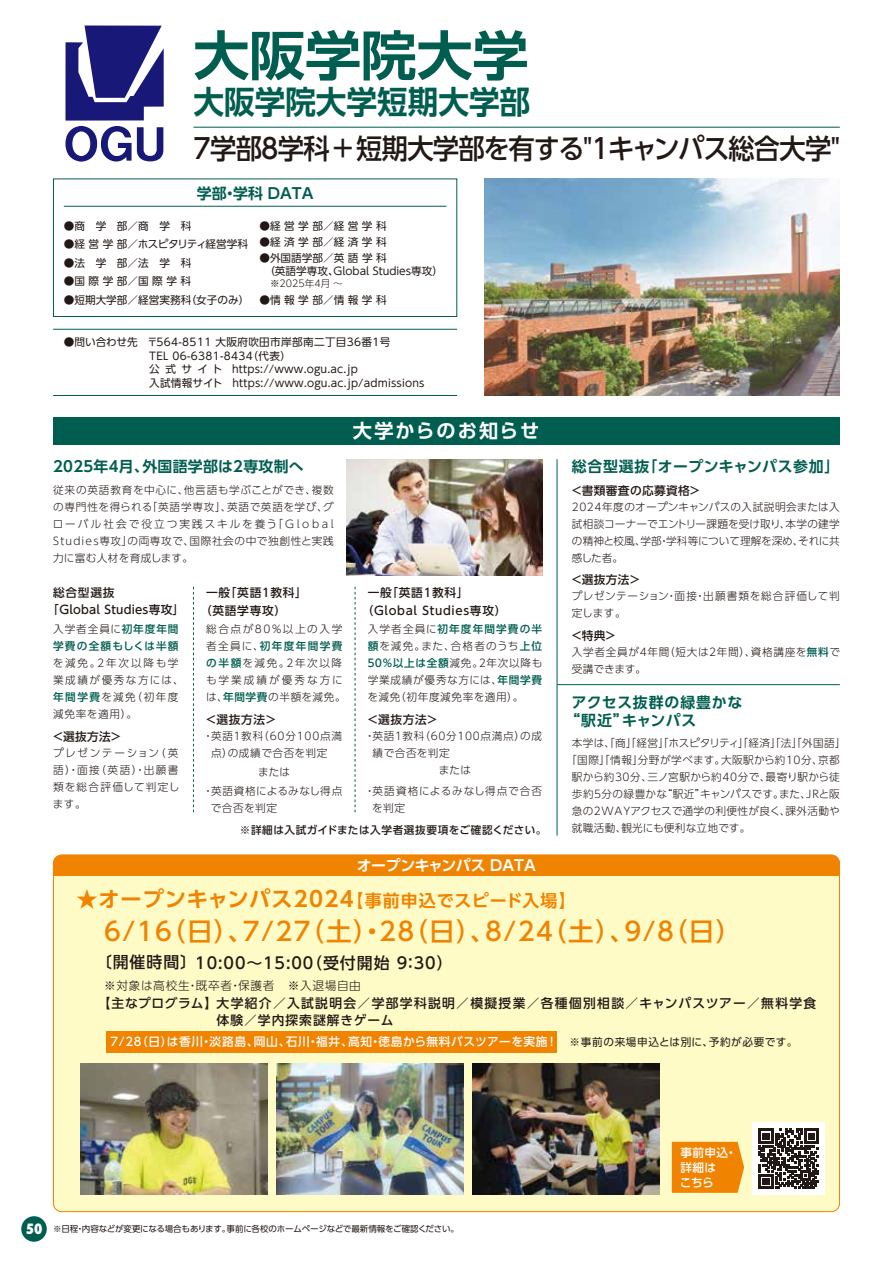
<style>
.page{position:relative;width:893px;height:1263px;background:#fff}
.page>*{position:absolute;margin:0;border:0;box-sizing:border-box;transform-origin:0 0}
.t1{font:700 53.1px "UD Shin Go Pro De";color:#005e50;scale:1.05 1}
.t2{font:700 31.95px "UD Shin Go Pro De";color:#005e50;scale:.96 1}
.t3{font:500 27.6px "UD Shin Go Pro";letter-spacing:-.025em;color:#221815;scale:.95 1}
.t4{font:500 25.5px "UD Shin Go Pro";letter-spacing:.06em;color:#f08300}
.t5{font:700 21.3px "UD Shin Go Pro De";letter-spacing:.04em;color:#f08300}
.t6{font:700 19.2px "UD Shin Go Pro De";letter-spacing:.1em;color:#fff}
.t7{font:500 15.9px "UD Shin Go Pro";letter-spacing:.06em;color:#221815}
.t8{font:700 14.85px "UD Shin Go Pro De";letter-spacing:.02em;color:#005e50}
.t9{font:700 14.85px/18px "UD Shin Go Pro De";letter-spacing:.05em;color:#005e50}
.t10{font:700 14.85px "UD Shin Go Pro De";letter-spacing:-.025em;color:#fff}
.t11{font:500 12.75px/17px "UD Shin Go Pro";letter-spacing:.1em;color:#221815}
.t12{font:500 11.7px/18px "UD Shin Go Pro";letter-spacing:.06em;color:#221815}
.t13{font:500 11.7px "UD Shin Go Pro";letter-spacing:.05em;color:#fff}
.t14{font:500 11.7px/17px "UD Shin Go Pro";letter-spacing:.02em;color:#221815}
.t15{font:300 11.7px "UD Shin Go Pro";letter-spacing:.06em;color:#221815}
.t16{font:500 11.7px "UD Shin Go Pro";letter-spacing:.03em;color:#221815}
.t17{font:500 11.7px/15.1px "UD Shin Go Pro";letter-spacing:.03em;color:#fff}
.t18{font:300 10.65px/17px "UD Shin Go Pro";letter-spacing:.05em;color:#221815;text-align:justify}
.t19{font:10.65px/13.8px "UD Shin Go Pro";letter-spacing:.02em;color:#221815}
.t20{font:300 10.65px/17px "UD Shin Go Pro";letter-spacing:.145em;color:#221815}
.t21{font:10.65px/12.9px "UD Shin Go Pro";color:#221815}
.t22{font:300 10.65px "UD Shin Go Pro";letter-spacing:.02em;color:#221815}
.t23{font:300 10.65px/17px "UD Shin Go Pro";letter-spacing:.14em;color:#221815}
.t24{font:10.65px "UD Shin Go Pro";letter-spacing:.33em;color:#221815}
.t25{font:300 10.65px "UD Shin Go Pro";letter-spacing:.01em;color:#221815}
.t26{font:500 10.65px "UD Shin Go Pro";letter-spacing:.05em;color:#221815}
.t27{font:500 10.65px/17px "UD Shin Go Pro";letter-spacing:.11em;color:#005e50}
.t28{font:300 10.65px/17px "UD Shin Go Pro";letter-spacing:.075em;color:#221815}
.t29{font:10.65px "UD Shin Go Pro";letter-spacing:-.025em;color:#221815}
.t30{font:300 10.65px/19.4px "UD Shin Go Pro";letter-spacing:.025em;color:#221815;text-align:center}
.t31{font:300 9.6px "UD Shin Go Pro";color:#221815}
.t32{font:8.55px "UD Shin Go Pro";letter-spacing:-.025em;color:#221815}
.s1{font-weight:300;color:#221815}
.s2{font-weight:500;color:#005e50}
.s3{font-size:16.95px}
.s4{font-size:10.65px}
.s5{font-weight:400;font-size:10.65px;color:#221815}
.s6{font-family:"Futura";font-weight:800;font-stretch:condensed;font-size:13.8px;color:#fff}
</style>
<div class="page">
<div style="left:21px;top:1216px;width:26px;height:26px;background:#005e50;border-radius:50%"></div>
<hr style="left:193px;top:127px;width:647px;height:1px;background:#005e50">
<div style="left:53px;top:179px;width:404px;height:138px;border:1px solid #005e50"></div>
<hr style="left:53px;top:329px;width:404px;height:1px;background:#005e50">
<div style="left:53px;top:417px;width:787px;height:27px;background:#005e50"></div>
<hr style="left:53px;top:395px;width:404px;height:1px;background:#005e50">
<hr style="left:64px;top:206px;width:382px;height:1px;background:#005e50">
<svg style="left:65px;top:26px;width:99px;height:136px"></svg>
<img style="left:485px;top:179px;width:355px;height:216px">
<hr style="left:557px;top:459px;width:1px;height:377px;background:#005e50">
<svg style="left:193px;top:587px;width:1px;height:225px"></svg>
<svg style="left:355px;top:587px;width:1px;height:225px"></svg>
<hr style="left:557px;top:684px;width:283px;height:1px;background:#005e50">
<div style="left:53px;top:855px;width:786px;height:356px;background:#fffbc7;border-radius:8px"></div>
<div style="left:106px;top:1031px;width:451px;height:21px;background:#f08300"></div>
<img style="left:276px;top:1063px;width:187px;height:132px">
<img style="left:472px;top:1063px;width:187px;height:132px">
<img style="left:81px;top:1063px;width:187px;height:132px">
<img style="left:347px;top:459px;width:195px;height:116px">
<div style="left:53px;top:855px;width:787px;height:21px;background:#f08300"></div>
<div style="left:753px;top:1123px;width:72px;height:72px;background:#fff"></div>
<svg style="left:759px;top:1129px;width:60px;height:60px"></svg>
<div style="left:672px;top:1142px;width:72px;height:51px;background:#f08300"></div>
<h1 class="t1" style="left:193px;top:12px;width:320px">大阪学院大学</h1>
<h2 class="t2" style="left:193px;top:76px;width:352px">大阪学院大学短期大学部</h2>
<h3 class="t3" style="left:193px;top:126px;width:682px">7学部8学科＋短期大学部を有する"1キャンパス総合大学"</h3>
<h3 class="t8" style="left:197px;top:181px;width:118px">学部・学科 DATA</h3>
<p class="t19" style="left:64px;top:218px;width:129px">●商学部／商学科</p>
<p class="t29" style="left:64px;top:236px;width:186px">●経営学部／ホスピタリティ経営学科</p>
<p class="t19" style="left:64px;top:256px;width:129px">●法学部／法学科</p>
<p class="t24" style="left:64px;top:273px;width:129px">●国際学部／国際学科</p>
<p class="t21" style="left:64px;top:293px;width:187px">●短期大学部／経営実務科（女子のみ）</p>
<p class="t24" style="left:259px;top:217px;width:129px">●経営学部／経営学科</p>
<p class="t24" style="left:259px;top:233px;width:129px">●経済学部／経済学科</p>
<p class="t21" style="left:264px;top:251px;width:180px;text-indent:-5px">●外国語学部／英語学科<br>（英語学専攻、Global Studies専攻）</p>
<p class="t31" style="left:270px;top:276px;width:74px">※2025年4月 ～</p>
<p class="t24" style="left:259px;top:291px;width:129px">●情報学部／情報学科</p>
<p class="t19" style="left:149px;top:335px;width:277px;text-indent:-85px">●問い合わせ先　〒564-8511 大阪府吹田市岸部南二丁目36番1号<br>TEL 06-6381-8434（代表）<br>公式サイト https://www.ogu.ac.jp<br>入試情報サイト　https://www.ogu.ac.jp/admissions</p>
<h3 class="t8" style="left:53px;top:455px;width:252px">2025年4月、外国語学部は2専攻制へ</h3>
<p class="t18" style="left:53px;top:481px;width:282px">従来の英語教育を中心に、他言語も学ぶことができ、複数の専門性を得られる「英語学専攻」、英語で英語を学び、グローバル社会で役立つ実践スキルを養う「Global Studies専攻」の両専攻で、国際社会の中で独創性と実践力に富む人材を育成します。</p>
<h3 class="t6" style="left:353px;top:415px;width:188px">大学からのお知らせ</h3>
<p class="t14" style="left:47px;top:584px;width:139px;text-indent:6px">総合型選抜<br>「Global Studies専攻」</p>
<p class="t27" style="left:53px;top:621px;width:127px"><span class="s1">入学者全員に</span>初年度年間学費の全額もしくは半額</p>
<p class="t23" style="left:53px;top:654px;width:133px">を減免。２年次以降も学業成績が優秀な方には、<span class="s2">年間学費</span>を減免（初年度減免率を適用）。</p>
<p class="t12" style="left:53px;top:727px;width:69px">&lt;選抜方法&gt;</p>
<p class="t18" style="left:53px;top:744px;width:128px">プレゼンテーション（英語）・面接（英語）・出願書類を総合評価して判定します。</p>
<p class="t12" style="left:206px;top:583px;width:102px">一般「英語1教科」</p>
<p class="t12" style="left:362px;top:583px;width:146px;text-indent:6px">一般「英語1教科」（Global Studies専攻）</p>
<p class="t18" style="left:366px;top:620px;width:178px">入学者全員に<span class="s2">初年度年間学費の半額</span>を減免。また、合格者のうち<span class="s2">上位５０%以上は全額</span>減免。２年次以降も学業成績が優秀な方には、<span class="s2">年間学費</span>を減免（初年度減免率を適用）。</p>
<p class="t12" style="left:368px;top:710px;width:71px">&lt;選抜方法&gt;</p>
<p class="t18" style="left:365px;top:727px;width:179px">・英語１教科（60分100点満点）の成</p>
<p class="t18" style="left:373px;top:744px;width:79px">績で合否を判定</p>
<p class="t18" style="left:439px;top:761px;width:34px">または</p>
<p class="t28" style="left:372px;top:782px;width:171px;text-indent:-8px">・英語資格によるみなし得点で合否を判定</p>
<p class="t12" style="left:200px;top:601px;width:88px">（英語学専攻）</p>
<p class="t20" style="left:206px;top:620px;width:141px">総合点が80％以上の入学者全員に、<span class="s2">初年度年間学費の半額</span>を減免。2年次以降も学業成績が優秀な方には、<span class="s2">年間学費</span>の半額を減免。</p>
<p class="t12" style="left:206px;top:710px;width:71px">&lt;選抜方法&gt;</p>
<p class="t18" style="left:211px;top:727px;width:133px;text-indent:-8px">・英語１教科（60分100点満点）の成績で合否を判定</p>
<p class="t30" style="left:203px;top:761px;width:141px">または<br>・英語資格によるみなし得点</p>
<p class="t18" style="left:211px;top:799px;width:68px">で合否を判定</p>
<p class="t26" style="left:240px;top:822px;width:308px">※詳細は入試ガイドまたは入学者選抜要項をご確認ください。</p>
<h3 class="t8" style="left:572px;top:455px;width:269px">総合型選抜「オープンキャンパス参加」</h3>
<p class="t16" style="left:572px;top:481px;width:129px">&lt;書類審査の応募資格&gt;</p>
<p class="t18" style="left:572px;top:498px;width:269px">2024年度のオープンキャンパスの入試説明会または入試相談コーナーでエントリー課題を受け取り、本学の建学の精神と校風、学部・学科等について理解を深め、それに共感した者。</p>
<p class="t12" style="left:572px;top:571px;width:69px">&lt;選抜方法&gt;</p>
<p class="t18" style="left:572px;top:587px;width:269px">プレゼンテーション・面接・出願書類を総合評価して判定します。</p>
<p class="t12" style="left:572px;top:626px;width:45px">&lt;特典&gt;</p>
<p class="t18" style="left:572px;top:643px;width:270px">入学者全員が4年間（短大は2年間）、資格講座を<span class="s2">無料</span>で受講できます。</p>
<h3 class="t9" style="left:565px;top:693px;width:178px;text-indent:6px">アクセス抜群の緑豊かな“駅近”キャンパス</h3>
<p class="t25" style="left:572px;top:734px;width:275px">本学は、「商」「経営」「ホスピタリティ」「経済」「法」「外国語」</p>
<p class="t18" style="left:566px;top:751px;width:275px">「国際」「情報」分野が学べます。大阪駅から約10分、京都</p>
<p class="t18" style="left:572px;top:768px;width:269px">駅から約30分、三ノ宮駅から約40分で、最寄り駅から徒</p>
<p class="t22" style="left:572px;top:785px;width:269px">歩約5分の緑豊かな“駅近”キャンパスです。また、JRと阪</p>
<p class="t18" style="left:572px;top:802px;width:269px">急の2WAYアクセスで通学の利便性が良く、課外活動や</p>
<p class="t22" style="left:572px;top:819px;width:180px">就職活動、観光にも便利な立地です。</p>
<h3 class="t10" style="left:357px;top:853px;width:181px">オープンキャンパス DATA</h3>
<h3 class="t5" style="left:77px;top:882px;width:501px">★オープンキャンパス2024<span class="s3">【事前申込でスピード入場】</span></h3>
<h3 class="t4" style="left:104px;top:911px;width:639px">6/16（日）、7/27（土）・28（日）、8/24（土）、9/8（日）</h3>
<h3 class="t7" style="left:96px;top:950px;width:358px">〔開催時間〕10:00～15:00（受付開始 9：30）</h3>
<p class="t15" style="left:104px;top:976px;width:258px">※対象は高校生・既卒者・保護者　※入退場自由</p>
<p class="t11" style="left:217px;top:995px;width:601px;text-indent:-119px">【主なプログラム】大学紹介／入試説明会／学部学科説明／模擬授業／各種個別相談／キャンパスツアー／無料学食体験／学内探索謎解きゲーム</p>
<p class="t13" style="left:111px;top:1032px;width:688px">7/28（日）は香川・淡路島、岡山、石川・福井、高知・徳島から無料バスツアーを実施！<span class="s4">　</span> <span class="s5">※事前の来場申込とは別に、予約が必要です。</span></p>
<p class="t32" style="left:26px;top:1222px;width:435px"><span class="s6">50</span> ※日程・内容などが変更になる場合もあります。事前に各校のホームページなどで最新情報をご確認ください。</p>
<p class="t17" style="left:680px;top:1144px;width:59px">事前申込・詳細は<br>こちら</p>
</div>
